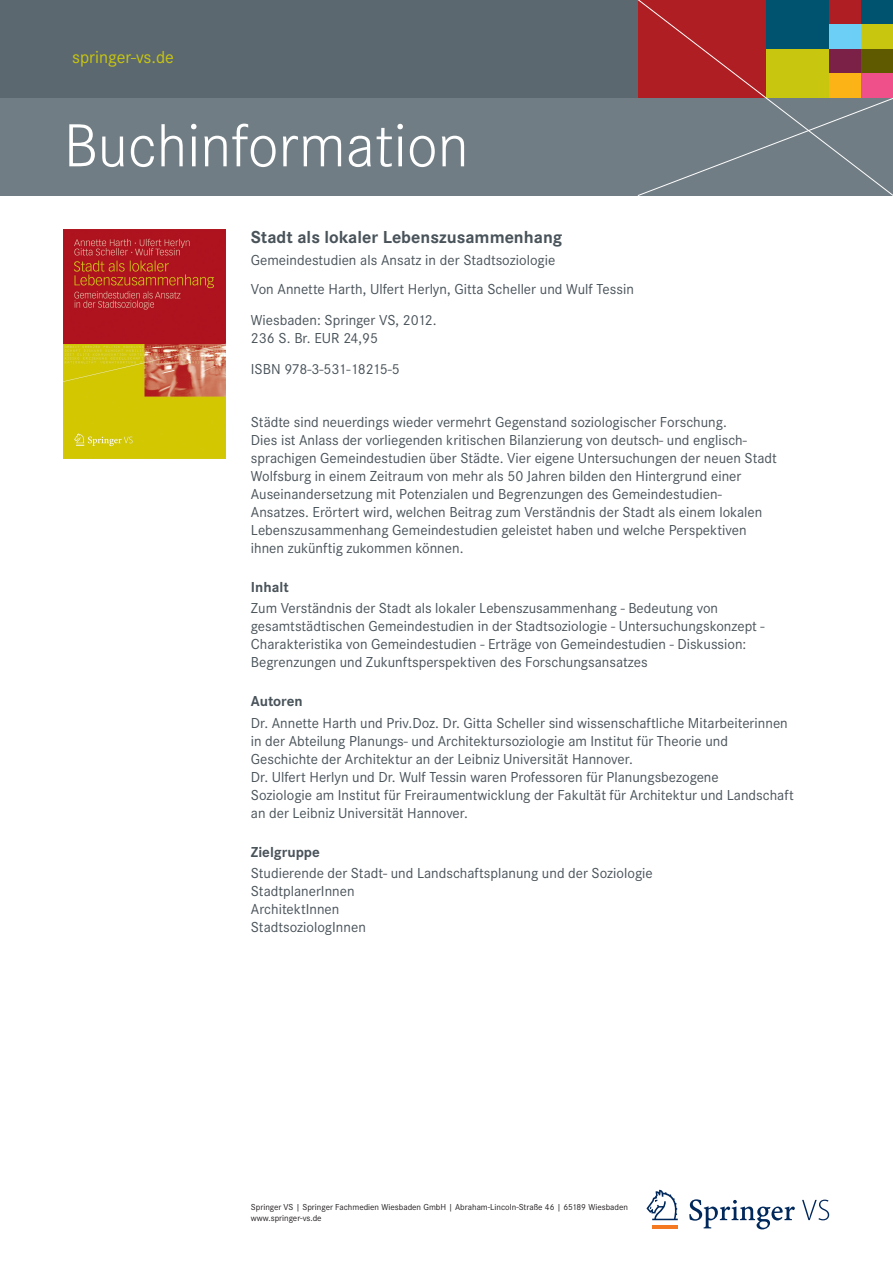
<style>
.page{position:relative;width:893px;height:1263px;background:#fff}
.page>*{position:absolute;margin:0;border:0;box-sizing:border-box;transform-origin:0 0}
.t1{font:300 63px "Corporate S";color:#fff}
._01_Titel{font:700 18px "Corporate S";color:#49535a}
.t2{font:18px "Corporate S";color:#c8c60f}
._06_Buchtext{font:15px/18px "Corporate S";color:#49535a}
._08_Autor{font:15px/18px "Corporate S";color:#49535a}
._07_Inhalt{font:15px/18px "Corporate S";color:#49535a}
._09_Zielgruppe{font:15px/18px "Corporate S";color:#49535a}
._03_Herausgeber{font:15px "Corporate S";color:#49535a}
._02_Untertitel{font:15px "Corporate S";color:#49535a}
._04_Verlag{font:15px/18px "Corporate S";color:#49535a}
._10_Head{font:700 15px "Corporate S";color:#49535a}
._05_ISBN2{font:15px "Corporate S";letter-spacing:-.03em;color:#49535a}
.t3{font:9px "Corporate S";color:#231f20}
</style>
<div class="page">
<div style="left:0;top:0;width:893px;height:98px;background:#5c686f"></div>
<div style="left:0;top:98px;width:893px;height:98px;background:#717d84"></div>
<svg style="left:637px;top:0;width:256px;height:196px"></svg>
<svg style="left:689px;top:1199px;width:106px;height:30px"></svg>
<hr style="left:652px;top:1225px;width:26px;height:3px;background:#f47921">
<svg style="left:647px;top:1189px;width:31px;height:31px"></svg>
<svg style="left:802px;top:1199px;width:27px;height:21px"></svg>
<img style="left:64px;top:230px;width:161px;height:229px">
<p class="t2" style="left:72px;top:47px;width:103px">springer-vs.de</p>
<p class="t1" style="left:64px;top:110px;width:406px">Buchinformation</p>
<p class="_01_Titel" style="left:251px;top:226px;width:313px">Stadt als lokaler Lebenszusammenhang</p>
<p class="_02_Untertitel" style="left:251px;top:251px;width:306px">Gemeindestudien als Ansatz in der Stadtsoziologie</p>
<p class="_03_Herausgeber" style="left:251px;top:281px;width:385px">Von Annette Harth, Ulfert Herlyn, Gitta Scheller und Wulf Tessin</p>
<p class="_04_Verlag" style="left:251px;top:311px;width:187px">Wiesbaden: Springer VS, 2012.<br>236 S. Br. EUR 24,95</p>
<p class="_05_ISBN2" style="left:251px;top:360px;width:151px">ISBN 978-3-531-18215-5</p>
<p class="_06_Buchtext" style="left:251px;top:413px;width:527px">Städte sind neuerdings wieder vermehrt Gegenstand soziologischer Forschung.<br>Dies ist Anlass der vorliegenden kritischen Bilanzierung von deutsch- und englisch&shy;sprachigen Gemeindestudien über Städte. Vier eigene Untersuchungen der neuen Stadt Wolfsburg in einem Zeitraum von mehr als 50 Jahren bilden den Hintergrund einer Auseinandersetzung mit Potenzialen und Begrenzungen des Gemeindestudien-Ansatzes. Erörtert wird, welchen Beitrag zum Verständnis der Stadt als einem lokalen Lebenszusammenhang Gemeindestudien geleistet haben und welche Perspektiven ihnen zukünftig zukommen können.</p>
<p class="_10_Head" style="left:251px;top:578px;width:39px">Inhalt</p>
<p class="_07_Inhalt" style="left:251px;top:599px;width:515px">Zum Verständnis der Stadt als lokaler Lebenszusammenhang - Bedeutung von gesamtstädtischen Gemeindestudien in der Stadtsoziologie - Untersuchungskonzept - Charakteristika von Gemeindestudien - Erträge von Gemeindestudien - Diskussion:<br>Begrenzungen und Zukunftsperspektiven des Forschungsansatzes</p>
<p class="_10_Head" style="left:251px;top:693px;width:53px">Autoren</p>
<p class="_08_Autor" style="left:251px;top:714px;width:544px">Dr. Annette Harth und Priv.Doz. Dr. Gitta Scheller sind wissenschaftliche Mitarbeiterinnen in der Abteilung Planungs- und Architektursoziologie am Institut für Theorie und Geschichte der Architektur an der Leibniz Universität Hannover.<br>Dr. Ulfert Herlyn und Dr. Wulf Tessin waren Professoren für Planungsbezogene<br>Soziologie am Institut für Freiraumentwicklung der Fakultät für Architektur und Landschaft an der Leibniz Universität Hannover.</p>
<p class="_10_Head" style="left:251px;top:843px;width:70px">Zielgruppe</p>
<p class="_09_Zielgruppe" style="left:251px;top:864px;width:403px">Studierende der Stadt- und Landschaftsplanung und der Soziologie<br>StadtplanerInnen<br>ArchitektInnen<br>StadtsoziologInnen</p>
<p class="t3" style="left:251px;top:1201px;width:379px">Springer VS | Springer Fachmedien Wiesbaden GmbH | Abraham-Lincoln-Straße 46 | 65189 Wiesbaden</p>
<p class="t3" style="left:251px;top:1212px;width:72px">www.springer-vs.de</p>
</div>
